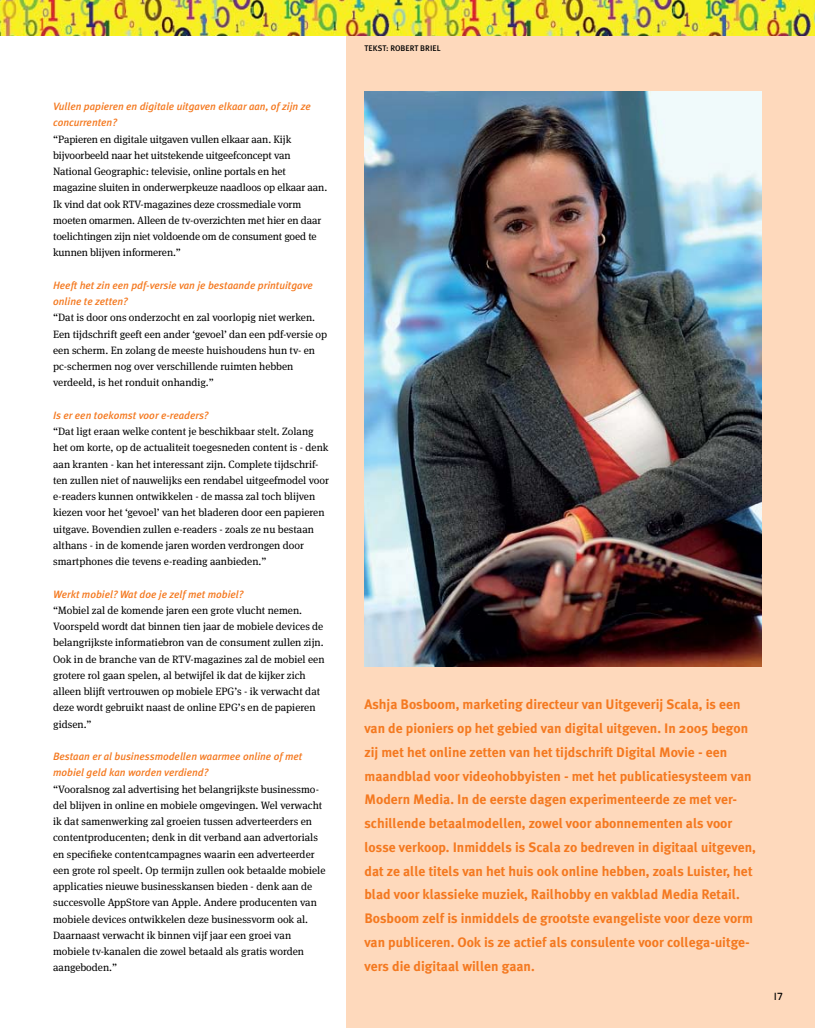
<style>
.page{position:relative;width:815px;height:1028px;background:#fff}
.page>*{position:absolute;margin:0;border:0;box-sizing:border-box;transform-origin:0 0}
.t1{font:700 13.75px/23.8px "Meta Plus";color:#f47920}
.t2{font:10.62px/16.2px "Meta Serif";color:#000}
.t3{font:italic 500 10.62px/16.2px "Meta Plus";color:#f47920}
.t4{font:500 10px "Digital";color:#000}
.t5{font:500 8.12px "Meta Plus";letter-spacing:.005em;color:#000}
</style>
<div class="page">
<div style="left:347px;top:0;width:468px;height:1028px;background:#fed9bc"></div>
<img style="left:0;top:0;width:815px;height:35px">
<img style="left:364px;top:91px;width:398px;height:576px">
<p class="t3" style="left:53px;top:98px;width:259px">Vullen papieren en digitale uitgaven elkaar aan, of zijn ze concurrenten?</p>
<p class="t2" style="left:53px;top:130px;width:276px">“Papieren en digitale uitgaven vullen elkaar aan. Kijk bijvoorbeeld naar het uitstekende uitgeefconcept van National Geographic: televisie, online portals en het magazine sluiten in onderwerpkeuze naadloos op elkaar aan.<br>Ik vind dat ook RTV-magazines deze crossmediale vorm moeten omarmen. Alleen de tv-overzichten met hier en daar toelichtingen zijn niet voldoende om de consument goed te kunnen blijven informeren.”</p>
<p class="t3" style="left:53px;top:277px;width:261px">Heeft het zin een pdf-versie van je bestaande printuitgave online te zetten?</p>
<p class="t2" style="left:53px;top:308px;width:276px">“Dat is door ons onderzocht en zal voorlopig niet werken.<br>Een tijdschrift geeft een ander ‘gevoel’ dan een pdf-versie op een scherm. En zolang de meeste huishoudens hun tv- en pc-schermen nog over verschillende ruimten hebben verdeeld, is het ronduit onhandig.”</p>
<p class="t3" style="left:53px;top:407px;width:157px">Is er een toekomst voor e-readers?</p>
<p class="t2" style="left:53px;top:422px;width:277px">“Dat ligt eraan welke content je beschikbaar stelt. Zolang het om korte, op de actualiteit toegesneden content is - denk aan kranten - kan het interessant zijn. Complete tijdschrif&shy;ten zullen niet of nauwelijks een rendabel uitgeefmodel voor e-readers kunnen ontwikkelen - de massa zal toch blijven kiezen voor het ‘gevoel’ van het bladeren door een papieren uitgave. Bovendien zullen e-readers - zoals ze nu bestaan althans - in de komende jaren worden verdrongen door smartphones die tevens e-reading aanbieden.”</p>
<p class="t3" style="left:53px;top:586px;width:192px">Werkt mobiel? Wat doe je zelf met mobiel?</p>
<p class="t2" style="left:53px;top:601px;width:273px">“Mobiel zal de komende jaren een grote vlucht nemen.<br>Voorspeld wordt dat binnen tien jaar de mobiele devices de belangrijkste informatiebron van de consument zullen zijn.<br>Ook in de branche van de RTV-magazines zal de mobiel een grotere rol gaan spelen, al betwijfel ik dat de kijker zich alleen blijft vertrouwen op mobiele EPG’s - ik verwacht dat deze wordt gebruikt naast de online EPG’s en de papieren gidsen.”</p>
<p class="t3" style="left:53px;top:748px;width:251px">Bestaan er al businessmodellen waarmee online of met mobiel geld kan worden verdiend?</p>
<p class="t2" style="left:53px;top:779px;width:274px">“Vooralsnog zal advertising het belangrijkste businessmo&shy;del blijven in online en mobiele omgevingen. Wel verwacht ik dat samenwerking zal groeien tussen adverteerders en contentproducenten; denk in dit verband aan advertorials en specifieke contentcampagnes waarin een adverteerder een grote rol speelt. Op termijn zullen ook betaalde mobiele applicaties nieuwe businesskansen bieden - denk aan de succesvolle AppStore van Apple. Andere producenten van mobiele devices ontwikkelen deze businessvorm ook al.<br>Daarnaast verwacht ik binnen vijf jaar een groei van mobiele tv-kanalen die zowel betaald als gratis worden aangeboden.”</p>
<p class="t5" style="left:364px;top:43px;width:32px">TEKST: ROB</p>
<p class="t5" style="left:405px;top:43px;width:37px">ERT BRIEL</p>
<p class="t1" style="left:364px;top:692px;width:393px">Ashja Bosboom, marketing directeur van Uitgeverij Scala, is een van de pioniers op het gebied van digital uitgeven. In 2005 begon zij met het online zetten van het tijdschrift Digital Movie - een maandblad voor videohobbyisten - met het publicatiesysteem van Modern Media. In de eerste dagen experimenteerde ze met ver&shy;schillende betaalmodellen, zowel voor abonnementen als voor losse verkoop. Inmiddels is Scala zo bedreven in digitaal uitgeven, dat ze alle titels van het huis ook online hebben, zoals Luister, het blad voor klassieke muziek, Railhobby en vakblad Media Retail.<br>Bosboom zelf is inmiddels de grootste evangeliste voor deze vorm van publiceren. Ook is ze actief als consulente voor collega-uitge&shy;vers die digitaal willen gaan.</p>
<p class="t4" style="left:772px;top:990px;width:13px">17</p>
</div>
